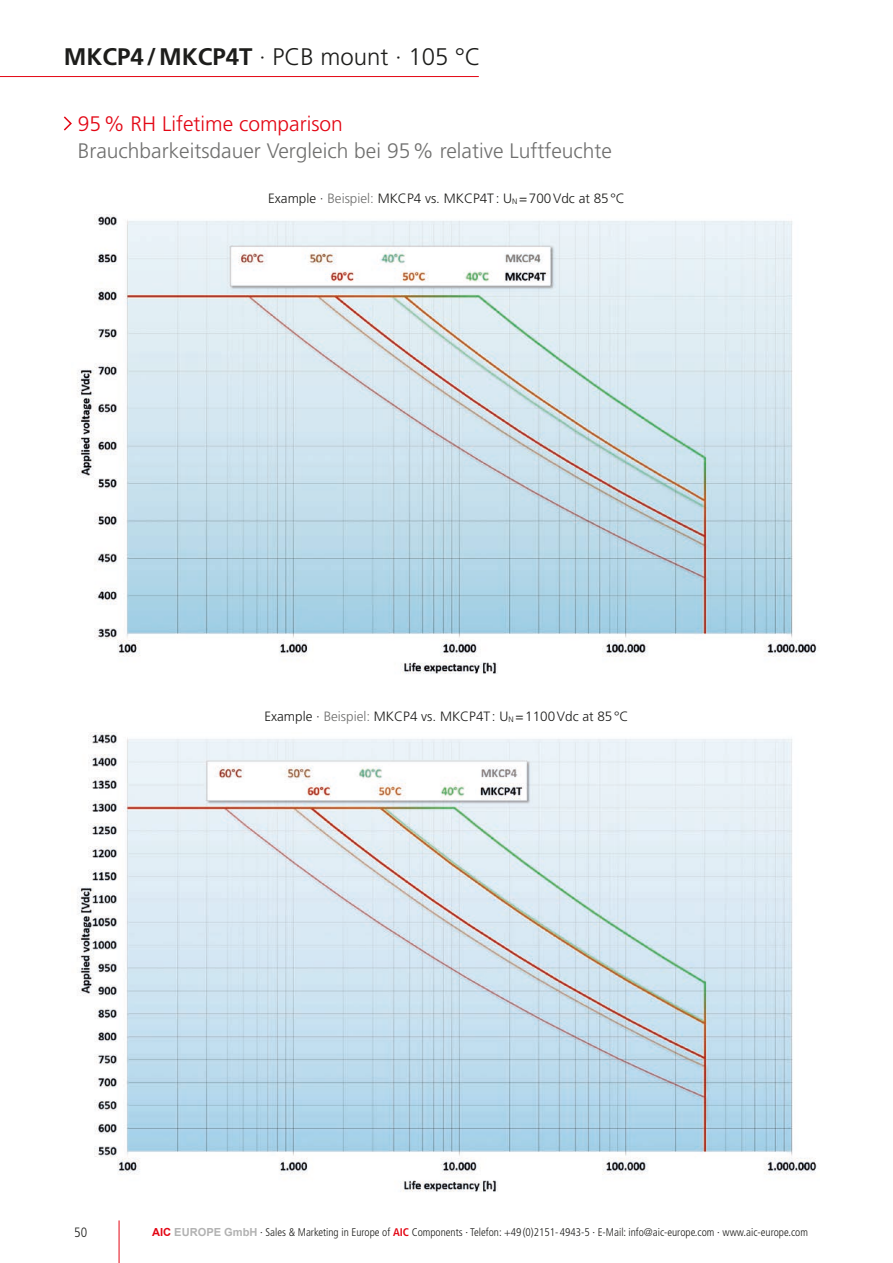
<style>
.page{position:relative;width:893px;height:1263px;background:#fff}
.page>*{position:absolute;margin:0;border:0;box-sizing:border-box;transform-origin:0 0}
.t1{font:300 24px "Frutiger LT Std";color:#1d1d1b}
.t2{font:300 21px "Frutiger LT Std";color:#70706f}
.t3{font:300 21px "Frutiger LT Std";color:#e30614}
.t4{font:300 13.5px "Frutiger LT Std";color:#1d1d1b}
.t5{font:300 condensed 13.5px "Frutiger LT Std";color:#1d1d1b}
.t6{font:300 condensed 11.1px "Frutiger LT Std";color:#1d1d1b}
.s1{font-weight:700}
.s2{color:#70706f}
.s3{font-family:"Arial";font-weight:700;font-stretch:normal;color:#e30614}
.s4{font-family:"Arial";font-weight:700;font-stretch:normal;color:#b2b2b2}
.s5{font-weight:700;color:#e30614}
</style>
<div class="page">
<hr style="left:119px;top:1220px;width:1px;height:43px;background:#e30614">
<img style="left:77px;top:215px;width:740px;height:459px">
<svg style="left:63px;top:116px;width:9px;height:15px"></svg>
<img style="left:77px;top:732px;width:740px;height:460px">
<hr style="left:0;top:76px;width:479px;height:1px;background:#e30614">
<h1 class="t1" style="left:64px;top:43px;width:419px"><span class="s1">MKCP4/MKCP4T</span> · PCB mount · 105 °C</h1>
<h2 class="t3" style="left:78px;top:111px;width:267px">95% RH Lifetime comparison</h2>
<h2 class="t2" style="left:78px;top:138px;width:536px">Brauchbarkeitsdauer Vergleich bei 95% relative Luftfeuchte</h2>
<p class="t4" style="left:268px;top:191px;width:358px">Example · <span class="s2">Beispiel:</span> MKCP4 vs. MKCP4T : U<sub>N</sub> =700Vdc at 85°C</p>
<p class="t4" style="left:264px;top:708px;width:366px">Example · <span class="s2">Beispiel:</span> MKCP4 vs. MKCP4T : U<sub>N</sub> =1100Vdc at 85°C</p>
<p class="t5" style="left:74px;top:1224px;width:14px">50</p>
<p class="t6" style="left:152px;top:1226px;width:657px"><span class="s3">AIC</span> <span class="s4">EUROPE GmbH</span> · Sales &amp; Marketing in Europe of <span class="s5">AIC</span> Components · Telefon: +49 (0)2151- 4943-5 · E-Mail: info@aic-europe.com · www.aic-europe.com</p>
</div>
